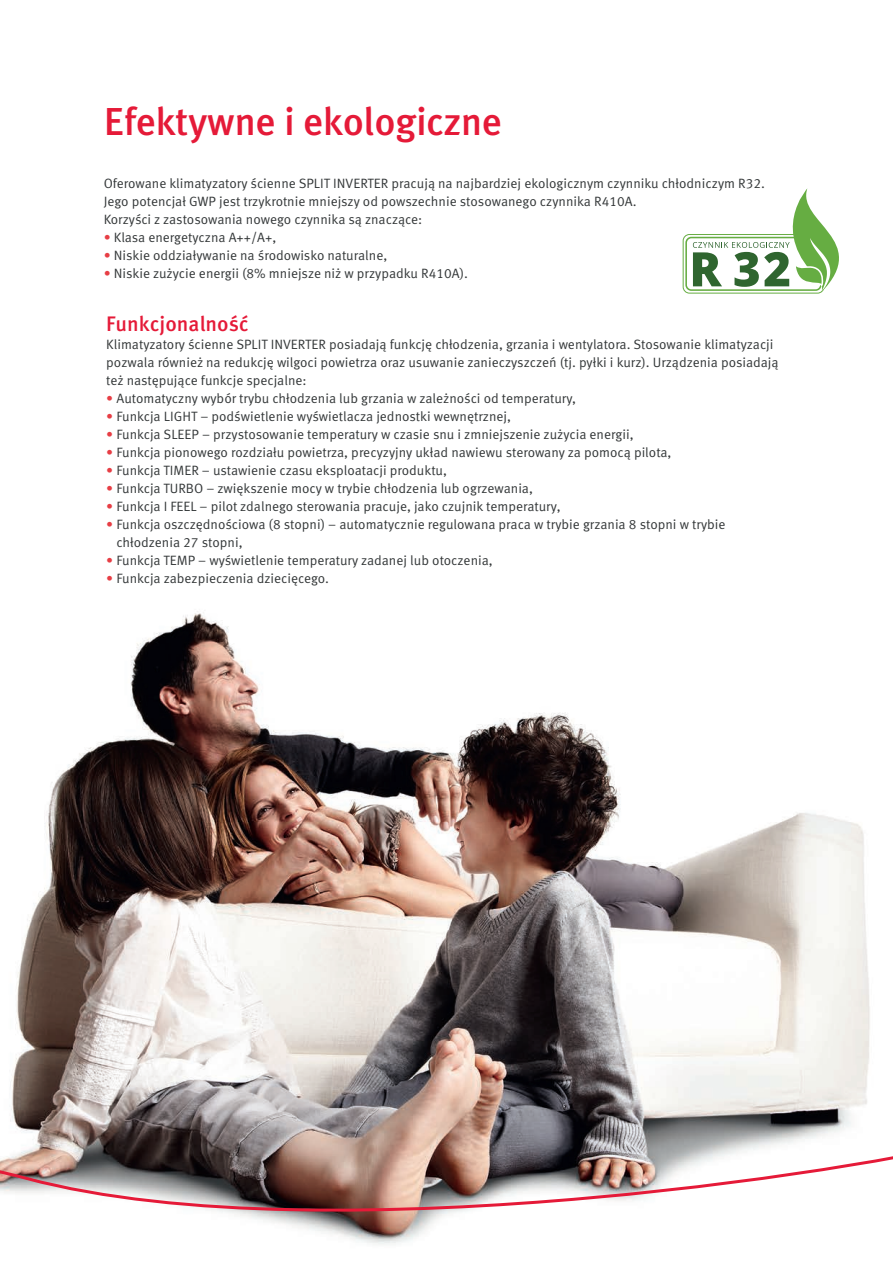
<style>
.page{position:relative;width:893px;height:1263px;background:#fff}
.page>*{position:absolute;margin:0;border:0;box-sizing:border-box;transform-origin:0 0}
.t1{font:39px "Meta Plus Medium Pl";color:#e51a38}
.t2{font:500 21px "Meta Pro";color:#e51a38}
.t3{font:13.5px/18px "Meta Pro";color:#333738}
.s1{color:#e73e45}
</style>
<div class="page">
<img style="left:44px;top:611px;width:820px;height:246px">
<img style="left:0;top:857px;width:893px;height:387px">
<div style="left:683px;top:234px;width:141px;height:59px;border:1px solid #66ad42;border-radius:6px"></div>
<div style="left:685px;top:237px;width:137px;height:54px;border:2px solid #66ad42;border-radius:5px"></div>
<svg style="left:693px;top:188px;width:146px;height:104px"></svg>
<h1 class="t1" style="left:104px;top:99px;width:400px">Efektywne i ekologiczne</h1>
<p class="t3" style="left:104px;top:175px;width:663px">Oferowane klimatyzatory ścienne SPLIT INVERTER pracują na najbardziej ekologicznym czynniku chłodniczym R32.<br>Jego potencjał GWP jest trzykrotnie mniejszy od powszechnie stosowanego czynnika R410A.<br>Korzyści z zastosowania nowego czynnika są znaczące:</p>
<p class="t3" style="left:104px;top:229px;width:174px"><span class="s1">•</span> Klasa energetyczna A++/A+,</p>
<p class="t3" style="left:104px;top:247px;width:285px"><span class="s1">•</span> Niskie oddziaływanie na środowisko naturalne,</p>
<p class="t3" style="left:104px;top:265px;width:366px"><span class="s1">•</span> Niskie zużycie energii (8% mniejsze niż w przypadku R410A).</p>
<h2 class="t2" style="left:106px;top:311px;width:144px">Funkcjonalność</h2>
<p class="t3" style="left:106px;top:336px;width:674px">Klimatyzatory ścienne SPLIT INVERTER posiadają funkcję chłodzenia, grzania i wentylatora. Stosowanie klimatyzacji pozwala również na redukcję wilgoci powietrza oraz usuwanie zanieczyszczeń (tj. pyłki i kurz). Urządzenia posiadają też następujące funkcje specjalne:</p>
<p class="t3" style="left:106px;top:390px;width:471px"><span class="s1">•</span> Automatyczny wybór trybu chłodzenia lub grzania w zależności od temperatury,</p>
<p class="t3" style="left:106px;top:408px;width:406px"><span class="s1">•</span> Funkcja LIGHT – podświetlenie wyświetlacza jednostki wewnętrznej,</p>
<p class="t3" style="left:106px;top:426px;width:529px"><span class="s1">•</span> Funkcja SLEEP – przystosowanie temperatury w czasie snu i zmniejszenie zużycia energii,</p>
<p class="t3" style="left:106px;top:444px;width:567px"><span class="s1">•</span> Funkcja pionowego rozdziału powietrza, precyzyjny układ nawiewu sterowany za pomocą pilota,</p>
<p class="t3" style="left:106px;top:462px;width:342px"><span class="s1">•</span> Funkcja TIMER – ustawienie czasu eksploatacji produktu,</p>
<p class="t3" style="left:106px;top:480px;width:428px"><span class="s1">•</span> Funkcja TURBO – zwiększenie mocy w trybie chłodzenia lub ogrzewania,</p>
<p class="t3" style="left:106px;top:498px;width:456px"><span class="s1">•</span> Funkcja I FEEL – pilot zdalnego sterowania pracuje, jako czujnik temperatury,</p>
<p class="t3" style="left:116px;top:516px;width:611px;text-indent:-10px"><span class="s1">•</span> Funkcja oszczędnościowa (8 stopni) – automatycznie regulowana praca w trybie grzania 8 stopni w trybie chłodzenia 27 stopni,</p>
<p class="t3" style="left:106px;top:552px;width:388px"><span class="s1">•</span> Funkcja TEMP – wyświetlenie temperatury zadanej lub otoczenia,</p>
<p class="t3" style="left:106px;top:570px;width:224px"><span class="s1">•</span> Funkcja zabezpieczenia dziecięcego.</p>
</div>
